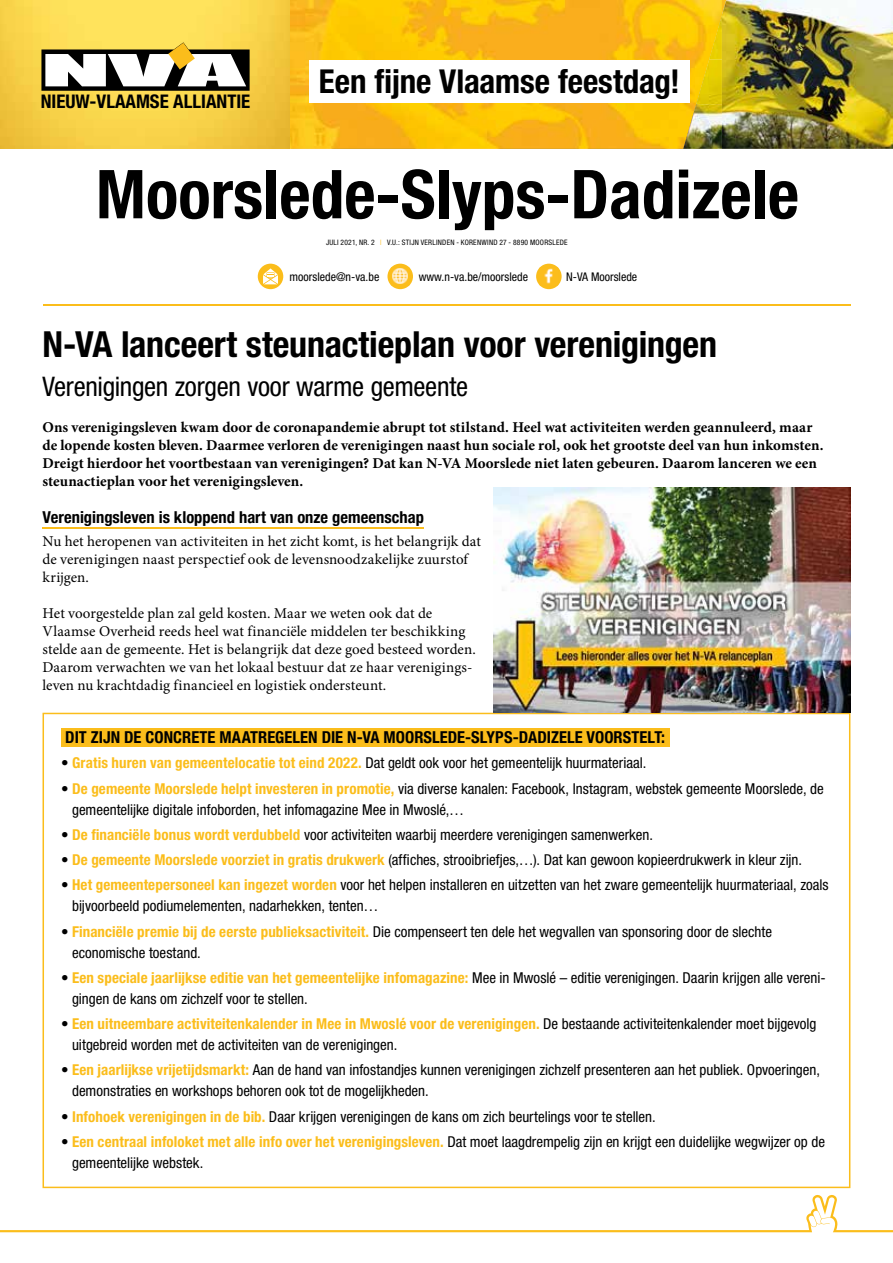
<style>
.page{position:relative;width:893px;height:1263px;background:#fff}
.page>*{position:absolute;margin:0;border:0;box-sizing:border-box;transform-origin:0 0}
.t1{font:700 condensed 67.5px "Helvetica Neue LT Std";color:#000}
.t2{font:700 condensed 36px "Helvetica Neue LT Std";letter-spacing:-.005em;color:#000}
.t3{font:700 condensed 33px "Helvetica Neue LT Std";color:#000}
.t4{font:condensed 27px "Helvetica Neue LT Std";letter-spacing:-.01em;color:#000}
.t5{font:700 condensed 18.9px "Helvetica Neue LT Std";color:#000}
.t6{font:700 condensed 16.5px "Helvetica Neue LT Std";letter-spacing:.005em;color:#000}
.t7{font:condensed 15px/21px "Helvetica Neue LT Std";color:#000}
.t8{font:15px/18px "Minion Pro";color:#000}
.t9{font:700 15px/18px "Minion Pro";color:#000}
.t10{font:condensed 12px "Helvetica Neue LT Std";color:#000}
.t11{font:condensed 7.5px "Helvetica Neue LT Std";letter-spacing:.035em;color:#000}
.s1{font-weight:300;color:#fbbd1b}
.s2{font-weight:700;color:#fbbd1b}
</style>
<div class="page">
<hr style="left:43px;top:528px;width:381px;height:1px;background:#fbbd1b">
<svg style="left:43px;top:713px;width:807px;height:475px"></svg>
<img style="left:494px;top:488px;width:357px;height:224px">
<img style="left:722px;top:0;width:171px;height:149px">
<img style="left:289px;top:0;width:433px;height:149px">
<img style="left:709px;top:15px;width:13px;height:44px">
<img style="left:696px;top:59px;width:26px;height:45px">
<img style="left:683px;top:104px;width:39px;height:45px">
<div style="left:309px;top:60px;width:381px;height:42px;background:#fff"></div>
<hr style="left:43px;top:305px;width:808px;height:1px;background:#fbbd1b">
<div style="left:258px;top:264px;width:25px;height:25px;background:#fbbd1b;border-radius:50%"></div>
<svg style="left:263px;top:268px;width:15px;height:16px"></svg>
<svg style="left:387px;top:264px;width:26px;height:25px"></svg>
<img style="left:391px;top:267px;width:19px;height:19px">
<div style="left:536px;top:264px;width:26px;height:25px;background:#fbbd1b;border-radius:50%"></div>
<img style="left:539px;top:267px;width:19px;height:19px">
<svg style="left:0;top:1195px;width:893px;height:37px"></svg>
<svg style="left:0;top:0;width:289px;height:149px;background:#f7d24a"></svg>
<svg style="left:41px;top:42px;width:209px;height:49px"></svg>
<p class="t5" style="left:41px;top:90px;width:211px">NIEUW-VLAAMSE ALLIANTIE</p>
<h3 class="t3" style="left:319px;top:61px;width:363px">Een fijne Vlaamse feestdag!</h3>
<h1 class="t1" style="left:96px;top:153px;width:705px">Moorslede-Slyps-Dadizele</h1>
<p class="t11" style="left:326px;top:238px;width:243px">JULI 2021, NR. 2 <span class="s1">I</span> V.U.: STIJN VERLINDEN - KORENWIND 27 - 8890 MOORSLEDE</p>
<p class="t10" style="left:290px;top:270px;width:91px">moorslede@n-va.be</p>
<p class="t10" style="left:419px;top:270px;width:111px">www.n-va.be/moorslede</p>
<p class="t10" style="left:566px;top:270px;width:73px">N-VA Moorslede</p>
<h2 class="t2" style="left:43px;top:323px;width:676px">N-VA lanceert steunactieplan voor verenigingen</h2>
<h3 class="t4" style="left:43px;top:371px;width:427px">Verenigingen zorgen voor warme gemeente</h3>
<p class="t9" style="left:43px;top:418px;width:782px">Ons verenigingsleven kwam door de coronapandemie abrupt tot stilstand. Heel wat activiteiten werden geannuleerd, maar de lopende kosten bleven. Daarmee verloren de verenigingen naast hun sociale rol, ook het grootste deel van hun inkomsten.<br>Dreigt hierdoor het voortbestaan van verenigingen? Dat kan N-VA Moorslede niet laten gebeuren. Daarom lanceren we een steunactieplan voor het verenigingsleven.</p>
<p class="t6" style="left:43px;top:508px;width:383px">Verenigingsleven is kloppend hart van onze gemeenschap</p>
<p class="t8" style="left:43px;top:532px;width:440px">Nu het heropenen van activiteiten in het zicht komt, is het belangrijk dat de verenigingen naast perspectief ook de levensnoodzakelijke zuurstof krijgen.</p>
<p class="t8" style="left:43px;top:604px;width:435px">Het voorgestelde plan zal geld kosten. Maar we weten ook dat de Vlaamse Overheid reeds heel wat financiële middelen ter beschikking stelde aan de gemeente. Het is belangrijk dat deze goed besteed worden.<br>Daarom verwachten we van het lokaal bestuur dat ze haar verenigings&shy;leven nu krachtdadig financieel en logistiek ondersteunt.</p>
<p class="t6" style="left:65px;top:727px;width:601px">DIT ZIJN DE CONCRETE MAATREGELEN DIE N-VA MOORSLEDE-SLYPS-DADIZELE VOORSTELT:</p>
<p class="t7" style="left:61px;top:752px;width:587px">• <span class="s2">Gratis huren van gemeentelocatie tot eind 2022.</span> Dat geldt ook voor het gemeentelijk huurmateriaal.</p>
<p class="t7" style="left:72px;top:778px;width:753px;text-indent:-11px">• <span class="s2">De gemeente Moorslede helpt investeren in promotie,</span> via diverse kanalen: Facebook, Instagram, webstek gemeente Moorslede, de gemeentelijke digitale infoborden, het infomagazine Mee in Mwoslé,…</p>
<p class="t7" style="left:61px;top:824px;width:593px">• <span class="s2">De financiële bonus wordt verdubbeld</span> voor activiteiten waarbij meerdere verenigingen samenwerken.</p>
<p class="t7" style="left:61px;top:849px;width:742px">• <span class="s2">De gemeente Moorslede voorziet in gratis drukwerk</span> (affiches, strooibriefjes,…). Dat kan gewoon kopieerdrukwerk in kleur zijn.</p>
<p class="t7" style="left:72px;top:874px;width:758px;text-indent:-11px">• <span class="s2">Het gemeentepersoneel kan ingezet worden</span> voor het helpen installeren en uitzetten van het zware gemeentelijk huurmateriaal, zoals bijvoorbeeld podiumelementen, nadarhekken, tenten…</p>
<p class="t7" style="left:72px;top:920px;width:701px;text-indent:-11px">• <span class="s2">Financiële premie bij de eerste publieksactiviteit.</span> Die compenseert ten dele het wegvallen van sponsoring door de slechte economische toestand.</p>
<p class="t7" style="left:72px;top:967px;width:755px;text-indent:-11px">• <span class="s2">Een speciale jaarlijkse editie van het gemeentelijke infomagazine:</span> Mee in Mwoslé – editie verenigingen. Daarin krijgen alle vereni&shy;gingen de kans om zichzelf voor te stellen.</p>
<p class="t7" style="left:72px;top:1013px;width:746px;text-indent:-11px">• <span class="s2">Een uitneembare activiteitenkalender in Mee in Mwoslé voor de verenigingen.</span> De bestaande activiteitenkalender moet bijgevolg uitgebreid worden met de activiteiten van de verenigingen.</p>
<p class="t7" style="left:72px;top:1059px;width:749px;text-indent:-11px">• <span class="s2">Een jaarlijkse vrijetijdsmarkt:</span> Aan de hand van infostandjes kunnen verenigingen zichzelf presenteren aan het publiek. Opvoeringen, demonstraties en workshops behoren ook tot de mogelijkheden.</p>
<p class="t7" style="left:61px;top:1105px;width:596px">• <span class="s2">Infohoek verenigingen in de bib.</span> Daar krijgen verenigingen de kans om zich beurtelings voor te stellen.</p>
<p class="t7" style="left:72px;top:1131px;width:754px;text-indent:-11px">• <span class="s2">Een centraal infoloket met alle info over het verenigingsleven.</span> Dat moet laagdrempelig zijn en krijgt een duidelijke wegwijzer op de gemeentelijke webstek.</p>
</div>
